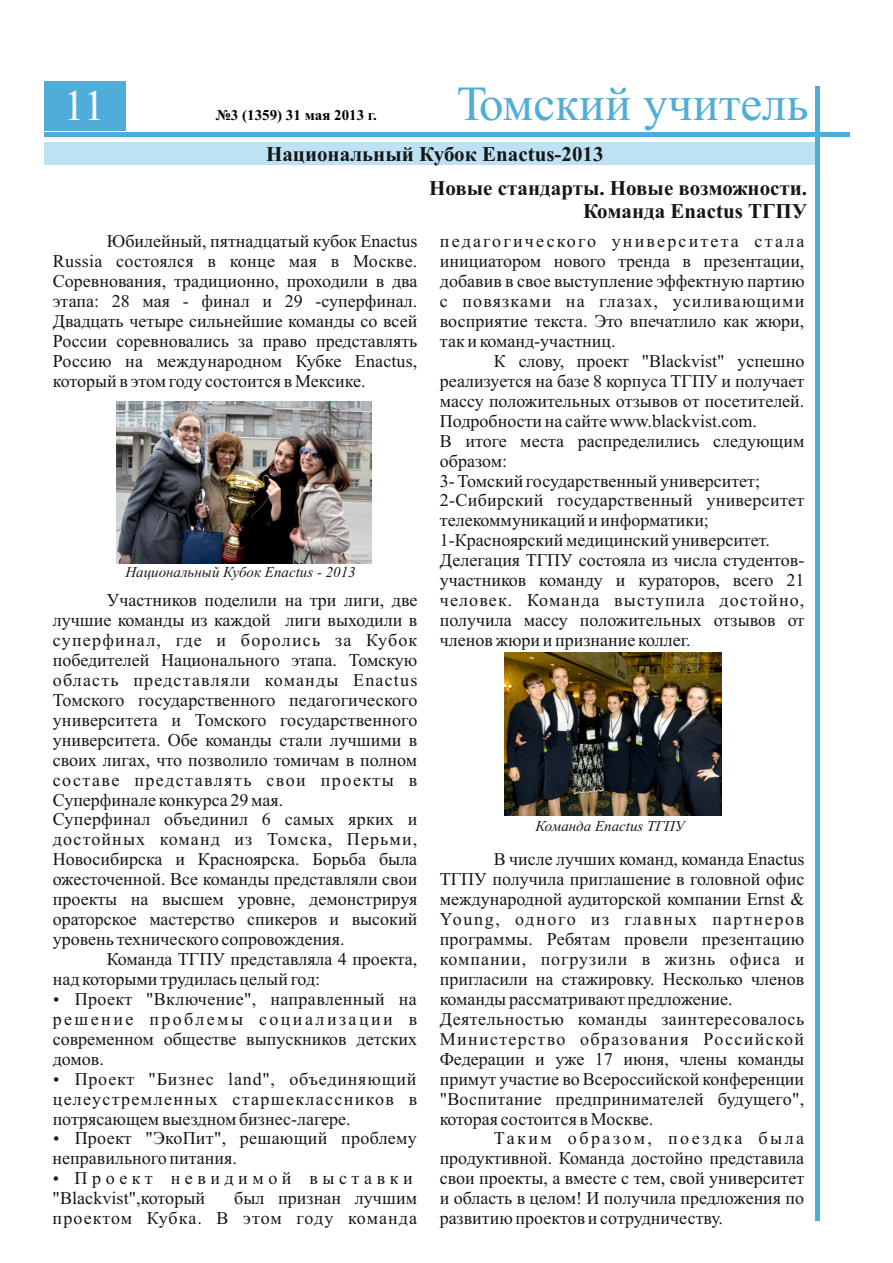
<style>
.page{position:relative;width:893px;height:1263px;background:#fff}
.page>*{position:absolute;margin:0;border:0;box-sizing:border-box;transform-origin:0 0}
.t1{font:49.05px "Times New Roman";color:#50add9}
.t2{font:43.2px "Times New Roman";color:#fff}
.t3{font:700 21px/23.2px "Times New Roman";color:#151616;text-align:right}
.t4{font:18px/20px "Times New Roman";color:#151616}
.t5{font:18px "Times New Roman";letter-spacing:.045em;color:#151616}
.t6{font:18px "Times New Roman";letter-spacing:.075em;color:#151616}
.t7{font:18px "Times New Roman";letter-spacing:.02em;color:#151616}
.t8{font:18px "Times New Roman";letter-spacing:.06em;color:#151616}
.t9{font:18px "Times New Roman";letter-spacing:.135em;color:#151616}
.t10{font:18px "Times New Roman";letter-spacing:.14em;color:#151616}
.t11{font:18px "Times New Roman";letter-spacing:.25em;color:#151616}
.t12{font:italic 15px "Times New Roman";color:#151616}
.t13{font:700 15px "Times New Roman";color:#000}
</style>
<div class="page">
<hr style="left:44px;top:132px;width:805px;height:4px;background:#50add9">
<div style="left:44px;top:82px;width:82px;height:49px;background:#50add9"></div>
<hr style="left:815px;top:86px;width:4px;height:1135px;background:#50add9">
<img style="left:116px;top:401px;width:255px;height:162px">
<img style="left:504px;top:652px;width:217px;height:163px">
<div style="left:45px;top:143px;width:770px;height:22px;background:#bce2f4"></div>
<h2 class="t2" style="left:63px;top:90px;width:43px">11</h2>
<p class="t13" style="left:216px;top:110px;width:162px">№3 (1359) 31 мая 2013 г.</p>
<h1 class="t1" style="left:457px;top:86px;width:353px">Томский учитель</h1>
<p class="t3" style="left:266px;top:144px;width:339px">Национальный Кубок Enactus-2013</p>
<p class="t3" style="left:429px;top:179px;width:380px">Новые стандарты. Новые возможности.<br>Команда Enactus ТГПУ</p>
<p class="t4" style="left:53px;top:233px;width:753px;text-indent:54px">Юбилейный, пятнадцатый кубок Enactus педагогического университета стала<br>Russia состоялся в конце мая в Москве.</p>
<p class="t4" style="left:53px;top:253px;width:753px;text-align:justify;text-indent:387px">инициатором нового тренда в презентации, Соревнования, традиционно, проходили в два добавив в свое выступление эффектную партию этапа: 28 мая - финал и 29 -суперфинал.</p>
<p class="t8" style="left:440px;top:295px;width:366px">с повязками на глазах, усиливающими</p>
<p class="t4" style="left:53px;top:313px;width:366px">Двадцать четыре сильнейшие команды со всей</p>
<p class="t4" style="left:440px;top:313px;width:366px">восприятие текста. Это впечатлило как жюри,</p>
<p class="t4" style="left:53px;top:333px;width:366px">России соревновались за право представлять</p>
<p class="t4" style="left:440px;top:333px;width:177px">так и команд-участниц.</p>
<p class="t4" style="left:53px;top:353px;width:366px">Россию на международном Кубке Enactus,</p>
<p class="t4" style="left:494px;top:353px;width:312px">К слову, проект "Blackvist" успешно</p>
<p class="t4" style="left:53px;top:373px;width:314px">который в этом году состоится в Мексике.</p>
<p class="t4" style="left:440px;top:373px;width:366px">реализуется на базе 8 корпуса ТГПУ и получает</p>
<p class="t4" style="left:440px;top:392px;width:366px">массу положительных отзывов от посетителей.</p>
<p class="t4" style="left:440px;top:412px;width:319px">Подробности на сайте www.blackvist.com.</p>
<p class="t4" style="left:440px;top:432px;width:366px">В итоге места распределились следующим</p>
<p class="t4" style="left:440px;top:452px;width:69px">образом:</p>
<p class="t4" style="left:440px;top:472px;width:322px">3- Томский государственный университет;</p>
<p class="t4" style="left:440px;top:492px;width:366px">2-Сибирский государственный университет</p>
<p class="t4" style="left:440px;top:512px;width:271px">телекоммуникаций и информатики;</p>
<p class="t4" style="left:440px;top:532px;width:331px">1-Красноярский медицинский университет.</p>
<p class="t4" style="left:440px;top:552px;width:366px">Делегация ТГПУ состояла из числа студентов-</p>
<p class="t4" style="left:440px;top:572px;width:366px">участников команду и кураторов, всего 21</p>
<p class="t5" style="left:107px;top:594px;width:699px">Участников поделили на три лиги, две человек. Команда выступила достойно,</p>
<p class="t4" style="left:53px;top:612px;width:366px">лучшие команды из каждой лиги выходили в</p>
<p class="t12" style="left:125px;top:566px;width:232px">Национальный Кубок Enactus - 2013</p>
<p class="t4" style="left:53px;top:612px;width:753px;text-indent:387px">получила массу положительных отзывов от суперфинал, где и боролись за Кубок членов жюри и признание коллег.<br>победителей Национального этапа. Томскую<br>область представляли команды Enactus<br>Томского государственного педагогического<br>университета и Томского государственного<br>университета. Обе команды стали лучшими в<br>своих лигах, что позволило томичам в полном<br>составе представлять свои проекты в<br>Суперфинале конкурса 29 мая.<br>Суперфинал объединил 6 самых ярких и<br>достойных команд из Томска, Перьми,<br>Новосибирска и Красноярска. Борьба была</p>
<p class="t12" style="left:535px;top:821px;width:151px">Команда Enactus ТГПУ</p>
<p class="t4" style="left:494px;top:851px;width:312px">В числе лучших команд, команда Enactus</p>
<p class="t4" style="left:53px;top:871px;width:366px">ожесточенной. Все команды представляли свои</p>
<p class="t4" style="left:440px;top:871px;width:366px">ТГПУ получила приглашение в головной офис</p>
<p class="t4" style="left:53px;top:891px;width:366px">проекты на высшем уровне, демонстрируя</p>
<p class="t4" style="left:53px;top:891px;width:753px;text-align:justify;text-indent:387px">международной аудиторской компании Ernst &amp; ораторское мастерство спикеров и высокий Young, одного из главных партнеров уровень технического сопровождения.</p>
<p class="t4" style="left:440px;top:931px;width:366px">программы. Ребятам провели презентацию</p>
<p class="t4" style="left:107px;top:951px;width:699px">Команда ТГПУ представляла 4 проекта, компании, погрузили в жизнь офиса и</p>
<p class="t4" style="left:53px;top:971px;width:269px">над которыми трудилась целый год:</p>
<p class="t4" style="left:440px;top:971px;width:366px">пригласили на стажировку. Несколько членов</p>
<p class="t7" style="left:75px;top:992px;width:344px">Проект "Включение", направленный на</p>
<p class="t4" style="left:440px;top:991px;width:294px">команды рассматривают предложение.</p>
<p class="t9" style="left:53px;top:1012px;width:366px">решение проблемы социализации в</p>
<p class="t4" style="left:53px;top:1010px;width:753px;text-align:justify;text-indent:387px">Деятельностью команды заинтересовалось современном обществе выпускников детских Министерство образования Российской домов.</p>
<p class="t4" style="left:440px;top:1050px;width:366px">Федерации и уже 17 июня, члены команды</p>
<p class="t5" style="left:75px;top:1072px;width:343px">Проект "Бизнес land", объединяющий</p>
<p class="t4" style="left:440px;top:1070px;width:366px">примут участие во Всероссийской конференции</p>
<p class="t6" style="left:53px;top:1092px;width:366px">целеустремленных старшеклассников в</p>
<p class="t4" style="left:440px;top:1090px;width:366px">"Воспитание предпринимателей будущего",</p>
<p class="t4" style="left:53px;top:1110px;width:300px">потрясающем выездном бизнес-лагере.</p>
<p class="t4" style="left:440px;top:1110px;width:215px">которая состоится в Москве.</p>
<p class="t4" style="left:75px;top:1130px;width:344px">Проект "ЭкоПит", решающий проблему</p>
<p class="t10" style="left:494px;top:1132px;width:312px">Таким образом, поездка была</p>
<p class="t4" style="left:53px;top:1150px;width:186px">неправильного питания.</p>
<p class="t4" style="left:440px;top:1150px;width:366px">продуктивной. Команда достойно представила</p>
<p class="t11" style="left:75px;top:1172px;width:339px">Проект невидимой выставки</p>
<p class="t4" style="left:440px;top:1170px;width:366px">свои проекты, а вместе с тем, свой университет</p>
<p class="t4" style="left:53px;top:1190px;width:154px">"Blackvist",который</p>
<p class="t4" style="left:53px;top:1190px;width:753px;text-indent:181px">был признан лучшим и область в целом! И получила предложения по проектом Кубка. В этом году команда развитию проектов и сотрудничеству.</p>
</div>
